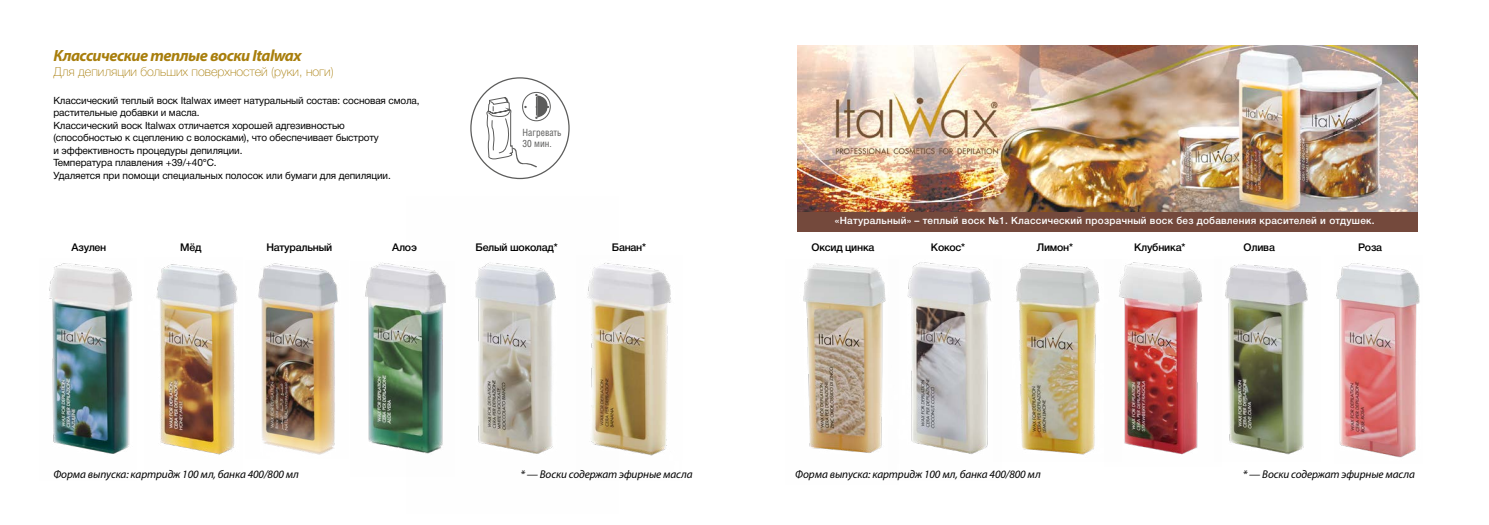
<style>
.page{position:relative;width:1489px;height:525px;background:#fff}
.page>*{position:absolute;margin:0;border:0;box-sizing:border-box;transform-origin:0 0}
.t1{font:italic 700 16.25px "Myriad Pro";letter-spacing:-.03em;color:#a87e0c}
.t2{font:100 12.5px "Helvetica Neue Cyr";color:#a87e0c}
.t3{font:italic 11.25px "Myriad Pro";letter-spacing:-.01em;color:#000}
.t4{font:500 10.62px "Helvetica Neue Cyr";letter-spacing:-.02em;color:#000}
.t5{font:10px/12.5px "Helvetica Neue Cyr";letter-spacing:-.01em;color:#000}
.t6{font:500 10px "Helvetica Neue Cyr";letter-spacing:.025em;color:#fff}
.t7{font:10px/11px "Helios Cond";color:#5c5c5b}
</style>
<div class="page">
<img style="left:49px;top:263px;width:84px;height:191px">
<img style="left:156px;top:264px;width:81px;height:191px">
<img style="left:258px;top:263px;width:80px;height:192px">
<img style="left:475px;top:263px;width:81px;height:191px">
<img style="left:587px;top:263px;width:84px;height:193px">
<img style="left:365px;top:262px;width:81px;height:192px">
<svg style="left:486px;top:92px;width:64px;height:75px"></svg>
<img style="left:797px;top:45px;width:620px;height:167px">
<img style="left:1016px;top:263px;width:84px;height:192px">
<img style="left:1225px;top:264px;width:83px;height:191px">
<img style="left:1119px;top:262px;width:84px;height:193px">
<img style="left:907px;top:262px;width:84px;height:192px">
<img style="left:1336px;top:263px;width:84px;height:195px">
<div style="left:797px;top:212px;width:620px;height:19px;background:#74493c"></div>
<img style="left:803px;top:263px;width:83px;height:190px">
<h1 class="t1" style="left:53px;top:45px;width:250px">Классические теплые воски Italwax</h1>
<p class="t2" style="left:53px;top:65px;width:282px">Для депиляции больших поверхностей (руки, ноги)</p>
<p class="t5" style="left:53px;top:94px;width:367px">Классический теплый воск Italwax имеет натуральный состав: сосновая смола, растительные добавки и масла.<br>Классический воск Italwax отличается хорошей адгезивностью<br>(способностью к сцеплению с волосками), что обеспечивает быстроту<br>и эффективность процедуры депиляции.<br>Температура плавления +39/+40°C.<br>Удаляется при помощи специальных полосок или бумаги для депиляции.</p>
<p class="t7" style="left:522px;top:127px;width:41px">Нагревать<br>30 мин.</p>
<p class="t4" style="left:72px;top:242px;width:36px">Азулен</p>
<p class="t4" style="left:180px;top:242px;width:23px">Мёд</p>
<p class="t4" style="left:266px;top:242px;width:67px">Натуральный</p>
<p class="t4" style="left:475px;top:242px;width:84px">Белый шоколад*</p>
<p class="t4" style="left:611px;top:242px;width:36px">Банан*</p>
<p class="t4" style="left:392px;top:242px;width:26px">Алоэ</p>
<p class="t3" style="left:53px;top:467px;width:247px">Форма выпуска: картридж 100 мл, банка 400/800 мл</p>
<p class="t3" style="left:520px;top:467px;width:174px">* — Воски содержат эфирные масла</p>
<p class="t6" style="left:834px;top:215px;width:541px">«Натуральный» – теплый воск №1. Классический прозрачный воск без добавления красителей и отдушек.</p>
<p class="t4" style="left:811px;top:242px;width:64px">Оксид цинка</p>
<p class="t4" style="left:930px;top:242px;width:36px">Кокос*</p>
<p class="t4" style="left:1036px;top:242px;width:38px">Лимон*</p>
<p class="t4" style="left:1133px;top:242px;width:53px">Клубника*</p>
<p class="t4" style="left:1243px;top:242px;width:33px">Олива</p>
<p class="t4" style="left:1357px;top:242px;width:26px">Роза</p>
<p class="t3" style="left:795px;top:467px;width:247px">Форма выпуска: картридж 100 мл, банка 400/800 мл</p>
<p class="t3" style="left:1242px;top:467px;width:174px">* — Воски содержат эфирные масла</p>
</div>
